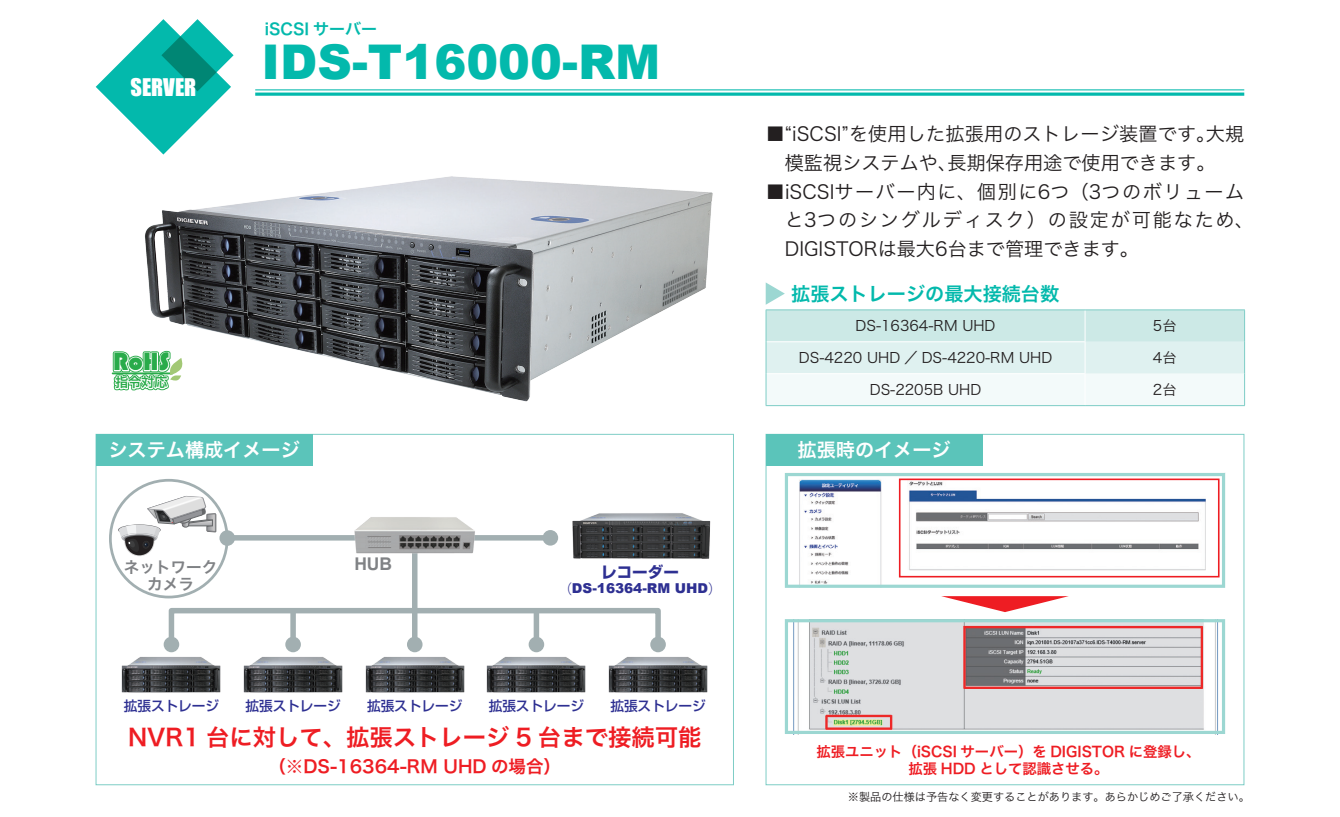
<style>
.page{position:relative;width:1340px;height:817px;background:#fff}
.page>*{position:absolute;margin:0;border:0;box-sizing:border-box;transform-origin:0 0}
.t1{font:900 47.93px "Arial";color:#03b9ac}
.t2{font:25.88px "Bauhaus 93";color:#29ab4a}
.t3{font:23.4px "Hira Kaku Pro W6";color:#ee1d23}
.t4{font:22.28px "Impact";color:#fff}
.t5{font:19.12px/28.8px "Hira Kaku Pro W3";letter-spacing:.045em;color:#231f20}
.t6{font:19.12px/28.8px "Hira Kaku Pro W3";letter-spacing:.01em;color:#231f20;text-align:center}
.t7{font:19.12px "Hira Kaku Pro W6";color:#fff}
.t8{font:19.12px "Hira Kaku Pro W6";color:#03b9ac}
.t9{font:17.55px "Hira Kaku Pro W6";color:#ee1d23}
.t10{font:700 17.55px "Arial";color:#808285}
.t11{font:15.97px "Hira Kaku Pro W6";color:#03b9ac}
.t12{font:15.53px "Hira Kaku Pro W6";color:#808285}
.t13{font:700 15.53px "Shin Go Pro";color:#2e3092}
.t14{font:14.4px "Hira Kaku Pro W3";color:#231f20}
.t15{font:14.4px/17.6px "Hira Kaku Pro W6";color:#ee1d23;text-align:center}
.t16{font:500 13.72px "Shin Go Pro";color:#2e3092}
.t17{font:900 13.72px "Arial";color:#2e3092}
.t18{font:13.28px "Hira Kaku Pro W6";color:#29ab4a}
.t19{font:11.25px "Hira Kaku Pro W3";color:#231f20}
.s1{font-family:"Koz Go Pr 6 N";font-weight:400}
</style>
<div class="page">
<div style="left:109px;top:479px;width:119px;height:119px;border:3px solid #a2afb1;border-radius:50%"></div>
<div style="left:542px;top:530px;width:16px;height:15px;background:#a2afb1;border-radius:50%"></div>
<div style="left:164px;top:636px;width:15px;height:16px;background:#a2afb1;border-radius:50%"></div>
<div style="left:219px;top:530px;width:16px;height:15px;background:#a2afb1;border-radius:50%"></div>
<svg style="left:119px;top:496px;width:97px;height:60px"></svg>
<div style="left:227px;top:535px;width:323px;height:5px;background:#a2afb1"></div>
<img style="left:557px;top:513px;width:154px;height:46px">
<img style="left:121px;top:657px;width:100px;height:36px">
<img style="left:243px;top:657px;width:100px;height:36px">
<img style="left:365px;top:657px;width:100px;height:36px">
<img style="left:486px;top:657px;width:100px;height:36px">
<img style="left:608px;top:657px;width:100px;height:36px">
<div style="left:412px;top:537px;width:5px;height:110px;background:#a2afb1"></div>
<img style="left:353px;top:517px;width:124px;height:38px">
<svg style="left:166px;top:564px;width:500px;height:89px"></svg>
<img style="left:145px;top:176px;width:568px;height:226px">
<div style="left:96px;top:434px;width:217px;height:32px;background:#5bc4ba"></div>
<div style="left:765px;top:434px;width:217px;height:32px;background:#5bc4ba"></div>
<svg style="left:941px;top:596px;width:127px;height:16px"></svg>
<svg style="left:765px;top:282px;width:479px;height:123px"></svg>
<hr style="left:766px;top:341px;width:318px;height:1px;background:#fff">
<hr style="left:766px;top:373px;width:318px;height:1px;background:#fff">
<hr style="left:1084px;top:310px;width:1px;height:32px;background:#fff">
<hr style="left:1084px;top:342px;width:1px;height:31px;background:#fff">
<hr style="left:1084px;top:373px;width:1px;height:32px;background:#fff">
<hr style="left:765px;top:309px;width:320px;height:1px;background:#7ecdc6">
<hr style="left:765px;top:310px;width:1px;height:32px;background:#7ecdc6">
<hr style="left:1085px;top:309px;width:159px;height:1px;background:#7ecdc6">
<hr style="left:1244px;top:310px;width:1px;height:32px;background:#7ecdc6">
<hr style="left:765px;top:342px;width:1px;height:31px;background:#7ecdc6">
<hr style="left:1244px;top:342px;width:1px;height:31px;background:#7ecdc6">
<hr style="left:765px;top:373px;width:1px;height:32px;background:#7ecdc6">
<hr style="left:1244px;top:373px;width:1px;height:32px;background:#7ecdc6">
<hr style="left:765px;top:405px;width:320px;height:1px;background:#7ecdc6">
<hr style="left:1085px;top:405px;width:159px;height:1px;background:#7ecdc6">
<img style="left:799px;top:478px;width:421px;height:105px">
<div style="left:784px;top:473px;width:441px;height:114px;border:3px solid #9cd7d2"></div>
<img style="left:793px;top:623px;width:426px;height:106px">
<div style="left:784px;top:619px;width:441px;height:114px;border:3px solid #9cd7d2"></div>
<div style="left:898px;top:478px;width:321px;height:99px;border:2px solid #ee1d23"></div>
<svg style="left:96px;top:19px;width:137px;height:135px"></svg>
<svg style="left:111px;top:348px;width:73px;height:47px"></svg>
<hr style="left:255px;top:89px;width:989px;height:1px;background:#03b9ac">
<svg style="left:255px;top:92px;width:989px;height:4px;background:#35c6bc"></svg>
<p class="t4" style="left:130px;top:70px;width:67px">SERVER</p>
<p class="t11" style="left:265px;top:14px;width:114px">iSCSI サーバー</p>
<h1 class="t1" style="left:261px;top:27px;width:400px">IDS-T16000-RM</h1>
<h2 class="t2" style="left:113px;top:347px;width:58px">RoHS</h2>
<p class="t18" style="left:115px;top:370px;width:54px">指令対応</p>
<p class="t6" style="left:765px;top:118px;width:480px">■“iSCSI”を使用した拡張用のストレージ装置です。大規模監視システムや、長期保存用途で使用できます。</p>
<p class="t5" style="left:784px;top:176px;width:470px;text-indent:-19px">■iSCSIサーバー内に、個別に6つ（3つのボリュームと3つのシングルディスク）の設定が可能なため、<br>DIGISTORは最大6台まで管理できます。</p>
<p class="t8" style="left:791px;top:276px;width:269px">拡張ストレージの最大接続台数</p>
<p class="t14" style="left:855px;top:313px;width:141px">DS-16364-RM UHD</p>
<p class="t14" style="left:1152px;top:313px;width:25px">5台</p>
<p class="t14" style="left:799px;top:345px;width:255px">DS-4220 UHD ／ DS-4220-RM UHD</p>
<p class="t14" style="left:1152px;top:345px;width:25px">4台</p>
<p class="t14" style="left:869px;top:377px;width:113px">DS-2205B UHD</p>
<p class="t14" style="left:1152px;top:376px;width:25px">2台</p>
<p class="t7" style="left:108px;top:432px;width:193px">システム構成イメージ</p>
<p class="t7" style="left:797px;top:432px;width:155px">拡張時のイメージ</p>
<p class="t12" style="left:124px;top:553px;width:95px">ネットワーク</p>
<p class="t10" style="left:354px;top:552px;width:39px">HUB</p>
<p class="t12" style="left:147px;top:569px;width:48px">カメラ</p>
<p class="t13" style="left:601px;top:559px;width:79px">レコーダー</p>
<p class="t17" style="left:558px;top:578px;width:165px"><span class="s1">（</span>DS-16364-RM UHD<span class="s1">）</span></p>
<p class="t16" style="left:124px;top:694px;width:97px">拡張ストレージ</p>
<p class="t16" style="left:245px;top:694px;width:97px">拡張ストレージ</p>
<p class="t16" style="left:367px;top:694px;width:97px">拡張ストレージ</p>
<p class="t16" style="left:489px;top:694px;width:97px">拡張ストレージ</p>
<p class="t16" style="left:610px;top:694px;width:97px">拡張ストレージ</p>
<p class="t3" style="left:128px;top:716px;width:575px">NVR1 台に対して、拡張ストレージ 5 台まで接続可能</p>
<p class="t9" style="left:268px;top:750px;width:294px">（※DS-16364-RM UHD の場合）</p>
<p class="t15" style="left:816px;top:742px;width:385px">拡張ユニット（iSCSI サーバー）を DIGISTOR に登録し、拡張 HDD として認識させる。</p>
<p class="t19" style="left:847px;top:786px;width:403px">※製品の仕様は予告なく変更することがあります。あらかじめご了承ください。</p>
</div>
